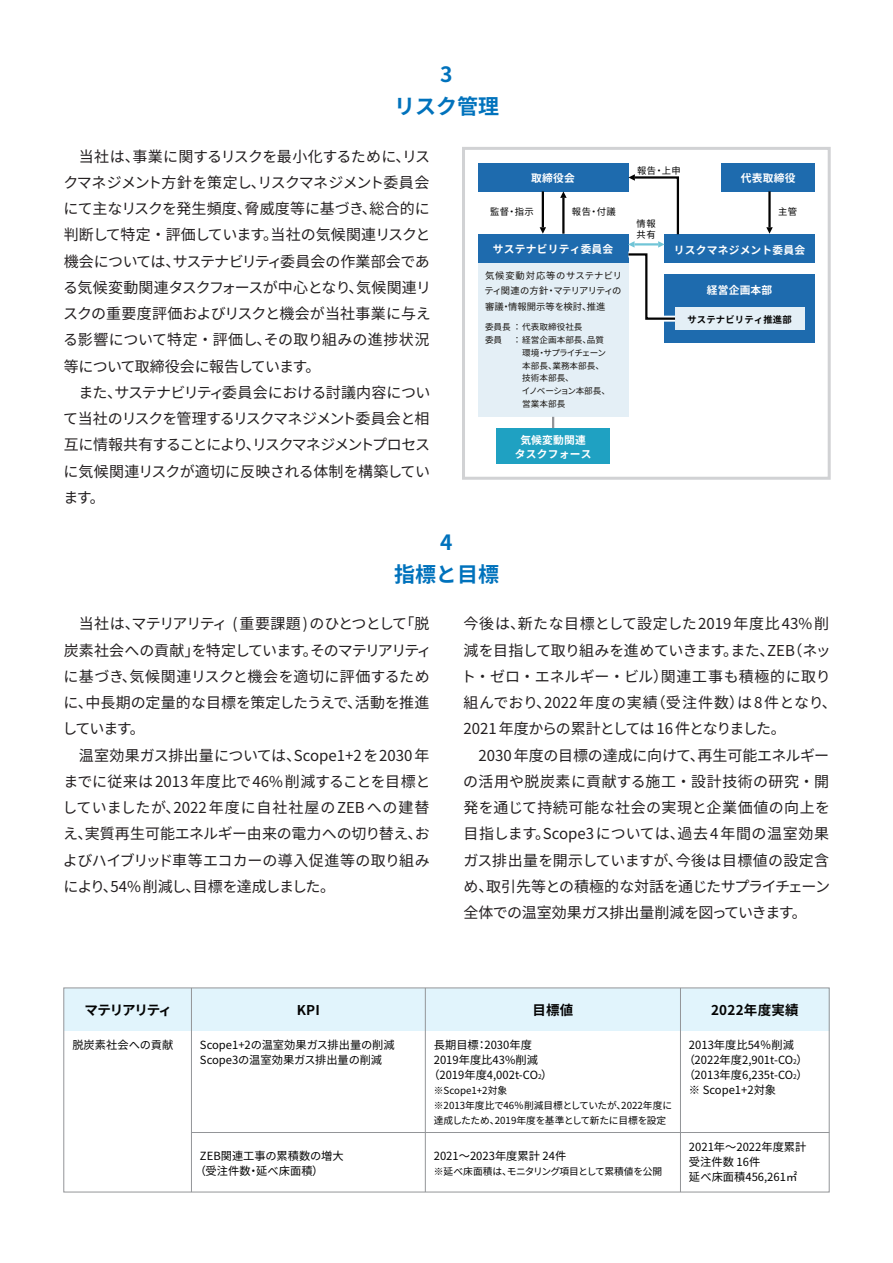
<style>
.page{position:relative;width:893px;height:1263px;background:#fff}
.page>*{position:absolute;margin:0;border:0;box-sizing:border-box;transform-origin:0 0}
.t1{font:700 21px/31.5px "Noto Sans JP";color:#0072bc;text-align:center}
.t2{font:15px/26.2px "Noto Sans JP";letter-spacing:-.015em;color:#231f20;text-align:justify}
.t3{font:700 13.5px "Noto Sans JP";letter-spacing:.02em;color:#030303}
.t4{font:700 13.5px "Noto Sans JP";letter-spacing:-.085em;color:#030303}
.t5{font:11.25px/15px "Noto Sans JP";color:#030303}
.t6{font:700 10.8px/14.4px "Noto Sans JP";letter-spacing:.02em;color:#fff;text-align:center}
.t7{font:9.75px/15px "Noto Sans JP";color:#030303}
.t8{font:9.75px "Noto Sans JP";letter-spacing:-.03em;color:#030303}
.t9{font:9.3px/15px "Noto Sans JP";color:#17130f;text-align:justify}
.t10{font:9.3px/11.2px "Noto Sans JP";letter-spacing:.05em;color:#030303}
.t11{font:700 9.3px "Noto Sans JP";letter-spacing:.02em;color:#030303}
.t12{font:8.55px/12.9px "Noto Sans JP";color:#17130f}
.s1{font-size:6.6px}
</style>
<div class="page">
<div style="left:64px;top:988px;width:765px;height:42px;background:#e1f4fc"></div>
<hr style="left:191px;top:988px;width:1px;height:204px;background:#939598">
<hr style="left:425px;top:988px;width:1px;height:204px;background:#939598">
<hr style="left:680px;top:988px;width:1px;height:204px;background:#939598">
<div style="left:64px;top:988px;width:765px;height:204px;border:1px solid #939598"></div>
<hr style="left:191px;top:1132px;width:638px;height:1px;background:#939598">
<div style="left:462px;top:147px;width:369px;height:333px;border:3px solid #d1d2d4"></div>
<div style="left:478px;top:263px;width:150px;height:154px;background:#e4eff6"></div>
<div style="left:664px;top:234px;width:151px;height:29px;background:#1e6bae"></div>
<div style="left:722px;top:163px;width:93px;height:28px;background:#1e6bae"></div>
<div style="left:496px;top:428px;width:114px;height:36px;background:#1fa1c2"></div>
<div style="left:478px;top:234px;width:150px;height:29px;background:#1e6bae"></div>
<div style="left:478px;top:163px;width:150px;height:28px;background:#1e6bae"></div>
<div style="left:664px;top:275px;width:151px;height:68px;background:#1e6bae"></div>
<hr style="left:562px;top:198px;width:2px;height:36px;background:#030303">
<svg style="left:560px;top:191px;width:7px;height:7px"></svg>
<hr style="left:768px;top:191px;width:3px;height:36px;background:#030303">
<svg style="left:766px;top:227px;width:7px;height:7px"></svg>
<svg style="left:552px;top:417px;width:2px;height:11px"></svg>
<hr style="left:542px;top:191px;width:2px;height:36px;background:#030303">
<svg style="left:540px;top:227px;width:6px;height:7px"></svg>
<div style="left:675px;top:307px;width:129px;height:23px;background:#e4eff6"></div>
<svg style="left:622px;top:174px;width:59px;height:151px"></svg>
<h1 class="t1" style="left:394px;top:59px;width:106px">3<br>リスク管理</h1>
<p class="t2" style="left:63px;top:143px;width:370px;text-indent:16px">当社は、事業に関するリスクを最小化するために、リスクマネジメント方針を策定し、リスクマネジメント委員会にて主なリスクを発生頻度、脅威度等に基づき、総合的に判断して特定・評価しています。当社の気候関連リスクと機会については、サステナビリティ委員会の作業部会である気候変動関連タスクフォースが中心となり、気候関連リスクの重要度評価およびリスクと機会が当社事業に与える影響について特定・評価し、その取り組みの進捗状況等について取締役会に報告しています。</p>
<p class="t2" style="left:63px;top:380px;width:369px;text-indent:15px">また、サステナビリティ委員会における討議内容について当社のリスクを管理するリスクマネジメント委員会と相互に情報共有することにより、リスクマネジメントプロセスに気候関連リスクが適切に反映される体制を構築しています。</p>
<p class="t10" style="left:637px;top:165px;width:45px">報告・上申</p>
<p class="t6" style="left:531px;top:171px;width:45px">取締役会</p>
<p class="t6" style="left:741px;top:171px;width:56px">代表取締役</p>
<p class="t10" style="left:490px;top:206px;width:45px">監督・指示</p>
<p class="t10" style="left:778px;top:206px;width:21px">主管</p>
<p class="t10" style="left:572px;top:206px;width:45px">報告・付議</p>
<p class="t10" style="left:637px;top:218px;width:21px">情報共有</p>
<p class="t6" style="left:493px;top:242px;width:122px">サステナビリティ委員会</p>
<p class="t6" style="left:674px;top:243px;width:133px">リスクマネジメント委員会</p>
<p class="t9" style="left:485px;top:269px;width:139px">気候変動対応等のサステナビリティ関連の方針・マテリアリティの審議・情報開示等を検討、推進</p>
<p class="t6" style="left:707px;top:283px;width:67px">経営企画本部</p>
<p class="t11" style="left:687px;top:314px;width:106px">サステナビリティ推進部</p>
<p class="t12" style="left:485px;top:320px;width:99px">委員長 ： 代表取締役社長委員</p>
<p class="t12" style="left:522px;top:333px;width:90px;text-indent:-9px">： 経営企画本部長、品質環境・サプライチェーン本部長、業務本部長、技術本部長、<br>イノベーション本部長、営業本部長</p>
<p class="t6" style="left:515px;top:433px;width:78px">気候変動関連タスクフォース</p>
<h1 class="t1" style="left:394px;top:527px;width:106px">4<br>指標と目標</h1>
<p class="t2" style="left:63px;top:611px;width:371px;text-align:left;text-indent:16px">当社は、マテリアリティ ( 重要課題 )のひとつとして「脱炭素社会への貢献」を特定しています。そのマテリアリティに基づき、気候関連リスクと機会を適切に評価するために、中長期の定量的な目標を策定したうえで、活動を推進しています。</p>
<p class="t2" style="left:63px;top:742px;width:370px;text-indent:16px">温室効果ガス排出量については、Scope1+2 を2030 年までに従来は 2013 年度比で46% 削減することを目標としていましたが、2022年度に自社社屋のZEBへの建替え、実質再生可能エネルギー由来の電力への切り替え、およびハイブリッド車等エコカーの導入促進等の取り組みにより、54% 削減し、目標を達成しました。</p>
<p class="t2" style="left:461px;top:611px;width:377px;text-align:left">今後は、新たな目標として設定した2019年度比43%削減を目指して取り組みを進めていきます。また、ZEB（ネット・ゼロ・エネルギー・ビル）関連工事も積極的に取り組んでおり、2022 年度の実績（受注件数）は 8 件となり、<br>2021 年度からの累計としては 16 件となりました。</p>
<p class="t2" style="left:463px;top:742px;width:368px;text-indent:15px">2030 年度の目標の達成に向けて、再生可能エネルギーの活用や脱炭素に貢献する施工・設計技術の研究・開発を通じて持続可能な社会の実現と企業価値の向上を目指します。Scope3 については、過去 4 年間の温室効果ガス排出量を開示していますが、今後は目標値の設定含め、取引先等との積極的な対話を通じたサプライチェーン全体での温室効果ガス排出量削減を図っていきます。</p>
<p class="t4" style="left:85px;top:1002px;width:89px">マテリアリティ</p>
<p class="t5" style="left:72px;top:1037px;width:103px">脱炭素社会への貢献</p>
<p class="t3" style="left:297px;top:1002px;width:25px">KPI</p>
<p class="t3" style="left:711px;top:1002px;width:89px">2022年度実績</p>
<p class="t5" style="left:689px;top:1037px;width:106px">2013年度比54％削減</p>
<p class="t5" style="left:684px;top:1052px;width:125px">（2022年度2,901t-CO<span class="s1">2</span>）</p>
<p class="t5" style="left:684px;top:1067px;width:125px">（2013年度6,235t-CO<span class="s1">2</span>）</p>
<p class="t5" style="left:689px;top:1082px;width:89px">※ Scope1+2対象</p>
<p class="t3" style="left:532px;top:1002px;width:43px">目標値</p>
<p class="t5" style="left:434px;top:1037px;width:100px">長期目標：2030年度</p>
<p class="t5" style="left:434px;top:1052px;width:106px">2019年度比43%削減</p>
<p class="t5" style="left:429px;top:1067px;width:125px">（2019年度4,002t-CO<span class="s1">2</span>）</p>
<p class="t7" style="left:434px;top:1083px;width:240px">※Scope1+2対象<br>※2013年度比で46％削減目標としていたが、2022年度に達成したため、2019年度を基準として新たに目標を設定</p>
<p class="t5" style="left:200px;top:1037px;width:196px">Scope1+2の温室効果ガス排出量の削減<br>Scope3の温室効果ガス排出量の削減</p>
<p class="t5" style="left:195px;top:1148px;width:150px;text-indent:5px">ZEB関連工事の累積数の増大（受注件数・延べ床面積）</p>
<p class="t5" style="left:434px;top:1148px;width:134px">2021～2023年度累計 24件</p>
<p class="t8" style="left:434px;top:1166px;width:230px">※延べ床面積は、モニタリング項目として累積値を公開</p>
<p class="t5" style="left:689px;top:1139px;width:119px">2021年～2022年度累計受注件数 16件<br>延べ床面積456,261㎡</p>
</div>
